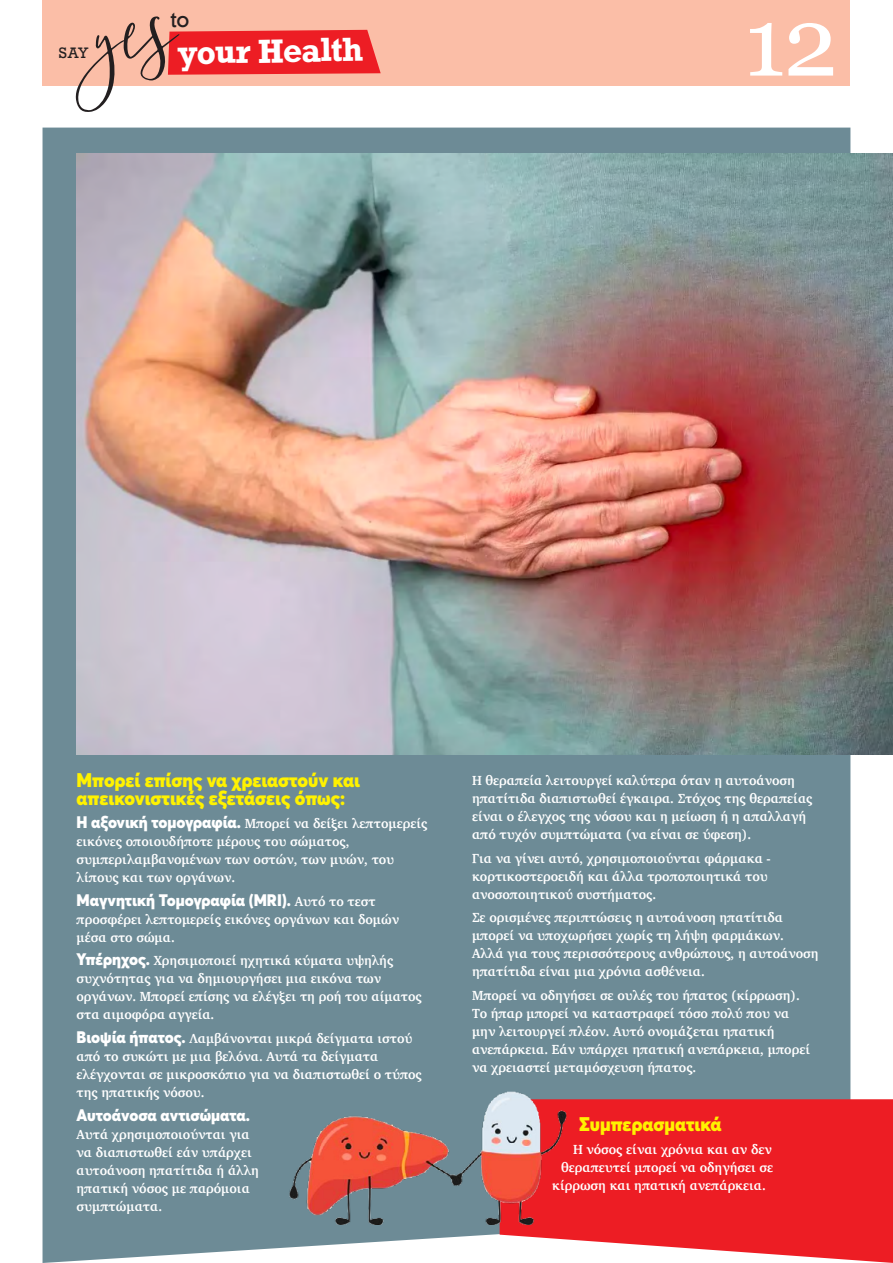
<style>
.page{position:relative;width:893px;height:1263px;background:#fff}
.page>*{position:absolute;margin:0;border:0;box-sizing:border-box;transform-origin:0 0}
.t1{font:97.5px "Georgia";color:#fff}
.t2{font:700 31.5px "Rockwell";color:#fff}
.t3{font:21px "Rockwell";color:#231f20}
.t4{font:900 19.5px/18px "Averta";color:#fff200;scale:.95 1}
.t5{font:900 16.5px "Averta";letter-spacing:-.005em;color:#fff;scale:.95 1}
.t6{font:14.25px "Rockwell";color:#231f20}
.t7{font:700 13.5px/18px "Charter";color:#fff;scale:.95 1}
.s1{font-family:"Averta";font-weight:900;font-size:16.5px}
.s2{font-family:"Charter";font-weight:700;font-size:13.5px}
</style>
<div class="page">
<div style="left:43px;top:128px;width:807px;height:1135px;background:#6d8b96"></div>
<div style="left:43px;top:0;width:807px;height:85px;background:#fbbea7"></div>
<svg style="left:500px;top:1099px;width:393px;height:164px;background:#ee333a"></svg>
<svg style="left:76px;top:16px;width:305px;height:96px"></svg>
<img style="left:77px;top:153px;width:816px;height:602px">
<img style="left:290px;top:1091px;width:279px;height:134px">
<h3 class="t3" style="left:170px;top:6px;width:21px">to</h3>
<p class="t6" style="left:59px;top:44px;width:32px">SAY</p>
<h2 class="t2" style="left:177px;top:32px;width:188px;rotate:-1deg">your Health</h2>
<h1 class="t1" style="left:744px;top:-29px;width:95px">12</h1>
<h3 class="t4" style="left:77px;top:771px;width:300px">Μπορεί επίσης να χρειαστούν και απεικονιστικές εξετάσεις όπως:</h3>
<p class="t7" style="left:77px;top:815px;width:371px"><span class="s1">Η αξονική τομογραφία.</span> Μπορεί να δείξει λεπτομερείς εικόνες οποιουδήποτε μέρους του σώματος, συμπεριλαμβανομένων των οστών, των μυών, του λίπους και των οργάνων.</p>
<p class="t5" style="left:77px;top:889px;width:316px">Μαγνητική Τομογραφία (MRI). <span class="s2">Αυτό το τεστ</span></p>
<p class="t7" style="left:77px;top:910px;width:341px">προσφέρει λεπτομερείς εικόνες οργάνων και δομών μέσα στο σώμα.</p>
<p class="t7" style="left:77px;top:952px;width:365px"><span class="s1">Υπέρηχος.</span> Χρησιμοποιεί ηχητικά κύματα υψηλής συχνότητας για να δημιουργήσει μια εικόνα των οργάνων. Μπορεί επίσης να ελέγξει τη ροή του αίματος στα αιμοφόρα αγγεία.</p>
<p class="t7" style="left:77px;top:1029px;width:365px"><span class="s1">Βιοψία ήπατος.</span> Λαμβάνονται μικρά δείγματα ιστού από το συκώτι με μια βελόνα. Αυτά τα δείγματα ελέγχονται σε μικροσκόπιο για να διαπιστωθεί ο τύπος της ηπατικής νόσου.</p>
<p class="t5" style="left:77px;top:1104px;width:184px">Αυτοάνοσα αντισώματα.</p>
<p class="t7" style="left:77px;top:1125px;width:193px">Αυτά χρησιμοποιούνται για να διαπιστωθεί εάν υπάρχει αυτοάνοση ηπατίτιδα ή άλλη ηπατική νόσος με παρόμοια συμπτώματα.</p>
<p class="t7" style="left:472px;top:771px;width:360px">Η θεραπεία λειτουργεί καλύτερα όταν η αυτοάνοση ηπατίτιδα διαπιστωθεί έγκαιρα. Στόχος της θεραπείας είναι ο έλεγχος της νόσου και η μείωση ή η απαλλαγή από τυχόν συμπτώματα (να είναι σε ύφεση).</p>
<p class="t7" style="left:472px;top:849px;width:316px">Για να γίνει αυτό, χρησιμοποιούνται φάρμακα - κορτικοστεροειδή και άλλα τροποποιητικά του ανοσοποιητικού συστήματος.</p>
<p class="t7" style="left:472px;top:908px;width:366px">Σε ορισμένες περιπτώσεις η αυτοάνοση ηπατίτιδα μπορεί να υποχωρήσει χωρίς τη λήψη φαρμάκων.<br>Αλλά για τους περισσότερους ανθρώπους, η αυτοάνοση ηπατίτιδα είναι μια χρόνια ασθένεια.</p>
<p class="t7" style="left:472px;top:986px;width:357px">Μπορεί να οδηγήσει σε ουλές του ήπατος (κίρρωση).<br>Το ήπαρ μπορεί να καταστραφεί τόσο πολύ που να μην λειτουργεί πλέον. Αυτό ονομάζεται ηπατική ανεπάρκεια. Εάν υπάρχει ηπατική ανεπάρκεια, μπορεί να χρειαστεί μεταμόσχευση ήπατος.</p>
<h3 class="t4" style="left:579px;top:1114px;width:152px">Συμπερασματικά</h3>
<p class="t7" style="left:573px;top:1140px;width:211px">Η νόσος είναι χρόνια και αν δεν</p>
<p class="t7" style="left:561px;top:1158px;width:225px">θεραπευτεί μπορεί να οδηγήσει σε</p>
<p class="t7" style="left:552px;top:1176px;width:227px">κίρρωση και ηπατική ανεπάρκεια.</p>
</div>
